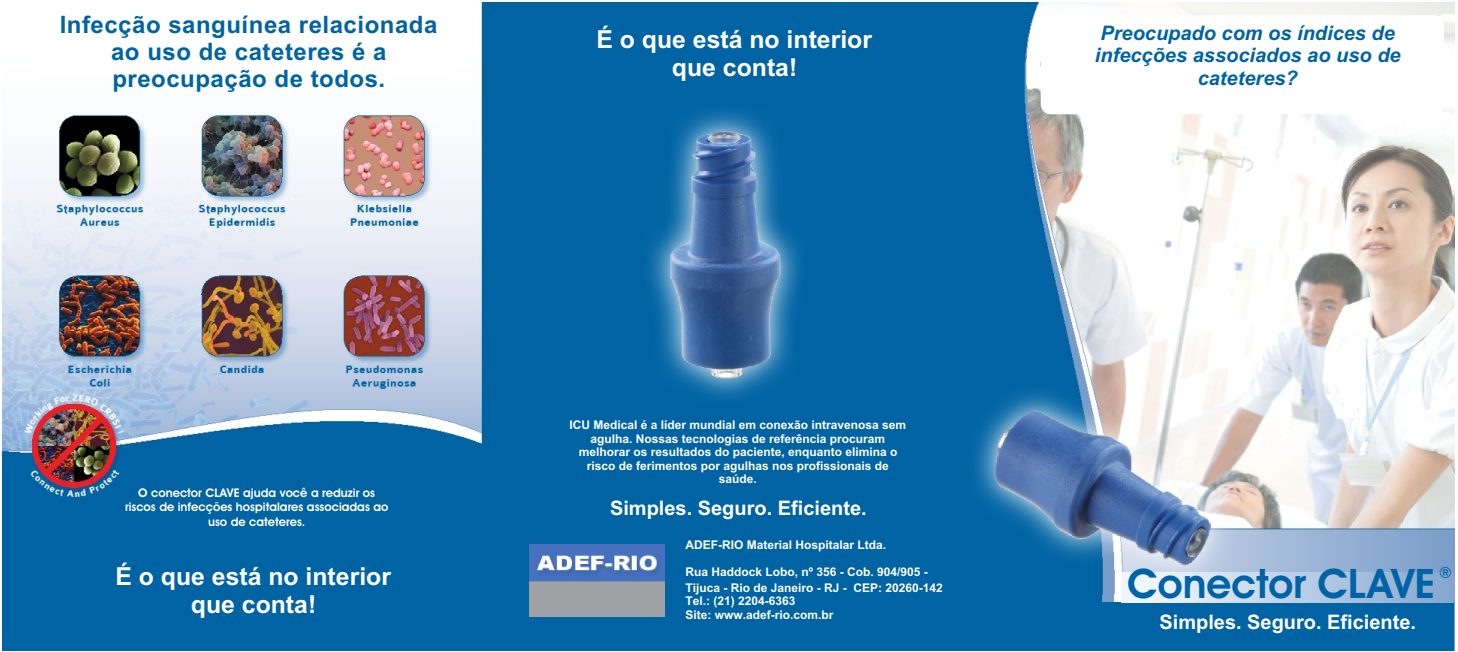
<style>
.page{position:relative;width:1458px;height:652px;background:#fff}
.page>*{position:absolute;margin:0;border:0;box-sizing:border-box;transform-origin:0 0}
.t1{font:700 40.8px "Avant Garde Bk BT";color:#0063a6}
.t2{font:700 24.8px/27.7px "Arial";color:#fff;text-align:center}
.t3{font:700 24px/26.8px "Arial";letter-spacing:.02em;color:#0063a3;text-align:center}
.t4{font:italic 700 20px/22.3px "Arial";color:#0063a3;text-align:center}
.t5{font:700 20px "Arial";color:#fff}
.t6{font:700 15.3px "Avant Garde Bk BT";color:#0063a6}
.t7{font:700 12px/13.4px "Arial";color:#fff}
.t8{font:700 12px/14.3px "Avant Garde Bk BT";color:#fff;text-align:center}
</style>
<div class="page">
<img style="left:3px;top:2px;width:1451px;height:648px">
<div style="left:40px;top:30px;width:411px;height:44px;background:#fff"></div>
<div style="left:105px;top:485px;width:286px;height:143px;background:#0063a3"></div>
<div style="left:588px;top:20px;width:285px;height:73px;background:#0063a3"></div>
<div style="left:506px;top:407px;width:460px;height:238px;background:#0063a3"></div>
<div style="left:1041px;top:15px;width:403px;height:99px;background:#fff;border-radius:10px"></div>
<div style="left:1075px;top:602px;width:379px;height:49px;background:#0063a3"></div>
<img style="left:530px;top:545px;width:135px;height:72px">
<div style="left:1122px;top:573px;width:332px;height:30px;background:linear-gradient(to right,#f8fbff,#85a6cf)"></div>
<h3 class="t3" style="left:60px;top:13px;width:379px">Infecção sanguínea relacionada ao uso de cateteres é a preocupação de todos.</h3>
<p class="t8" style="left:125px;top:487px;width:265px">O conector CLAVE ajuda você a reduzir os riscos de infecções hospitalares associadas ao uso de cateteres.</p>
<h2 class="t2" style="left:115px;top:565px;width:277px">É o que está no interior que conta!</h2>
<h2 class="t2" style="left:596px;top:28px;width:277px">É o que está no interior que conta!</h2>
<p class="t7" style="left:569px;top:420px;width:338px;text-align:center">ICU Medical é a líder mundial em conexão intravenosa sem agulha. Nossas tecnologias de referência procuram melhorar os resultados do paciente, enquanto elimina o risco de ferimentos por agulhas nos profissionais de saúde.</p>
<h3 class="t5" style="left:610px;top:500px;width:258px">Simples. Seguro. Eficiente.</h3>
<p class="t7" style="left:686px;top:539px;width:202px">ADEF-RIO Material Hospitalar Ltda.</p>
<p class="t7" style="left:686px;top:565px;width:259px;line-height:16.1px">Rua Haddock Lobo, nº 356 - Cob. 904/905 -<br>Tijuca - Rio de Janeiro - RJ - CEP: 20260-142</p>
<p class="t7" style="left:686px;top:596px;width:149px">Tel.: (21) 2204-6363<br>Site: www.adef-rio.com.br</p>
<h3 class="t4" style="left:1095px;top:24px;width:307px">Preocupado com os índices de infecções associados ao uso de cateteres?</h3>
<h1 class="t1" style="left:1127px;top:567px;width:309px">Conector CLAVE</h1>
<p class="t6" style="left:1439px;top:566px;width:14px">®</p>
<h3 class="t5" style="left:1159px;top:614px;width:258px">Simples. Seguro. Eficiente.</h3>
</div>
